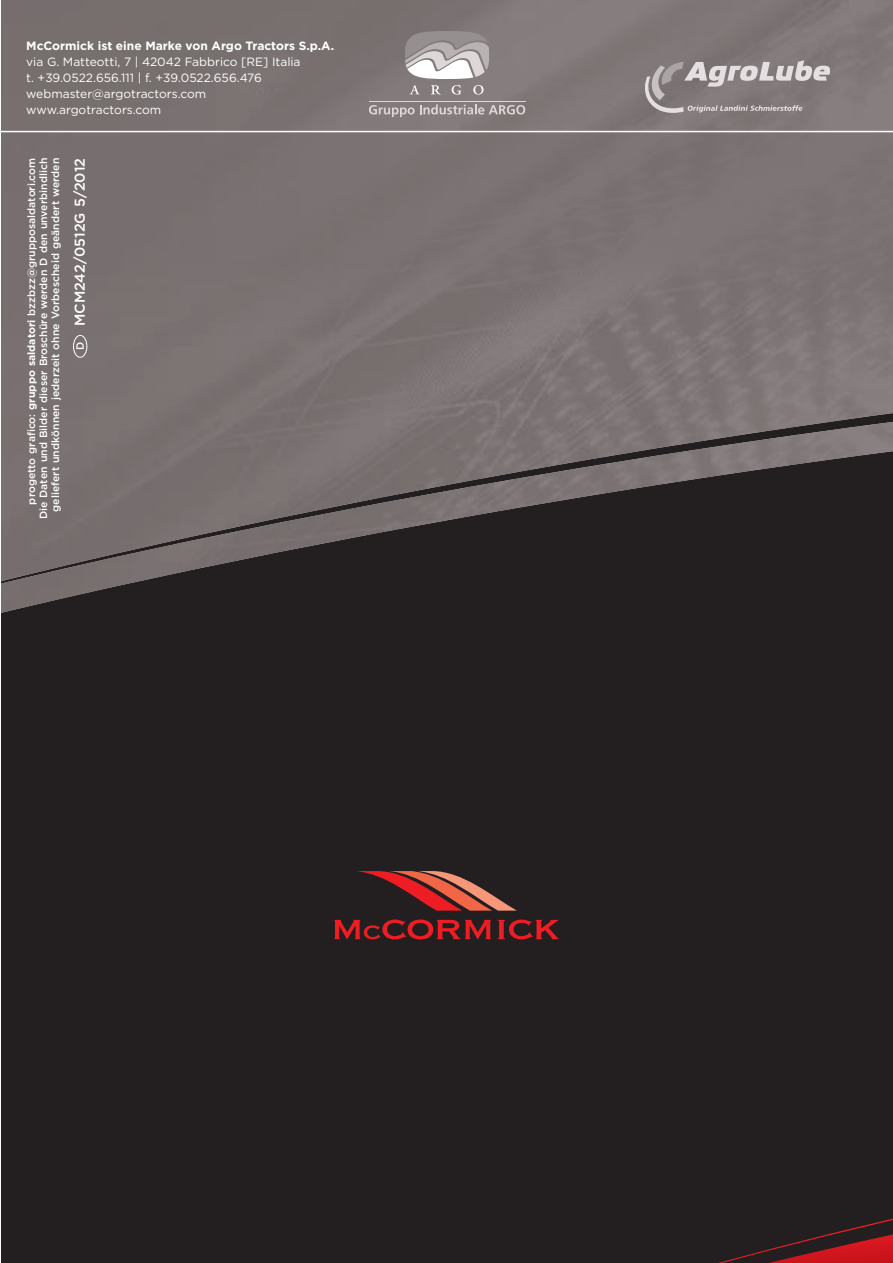
<style>
.page{position:relative;width:893px;height:1263px;background:#231f20}
.page>*{position:absolute;margin:0;border:0;box-sizing:border-box;transform-origin:0 0}
.t1{font:500 14.25px "Gotham";color:#fff}
.t2{font:12px/16px "Gotham";color:#fff}
.t3{font:700 12px "Gotham";color:#fff}
.t4{font:500 10.5px/12px "Gotham";color:#fff;text-align:right}
.s1{font-weight:700}
</style>
<div class="page">
<img style="left:0;top:0;width:893px;height:613px">
<div style="left:0;top:131px;width:893px;height:206px;background:#756d6d"></div>
<svg style="left:719px;top:1218px;width:174px;height:45px"></svg>
<div style="left:0;top:0;width:24px;height:154px;background:#776e6e"></div>
<hr style="left:0;top:131px;width:893px;height:1px;background:#fff">
<svg style="left:0;top:1162px;width:1px;height:101px"></svg>
<div style="left:73px;top:335px;width:14px;height:23px;border:1px solid #fff;border-radius:50%"></div>
<svg style="left:640px;top:60px;width:191px;height:53px;background:#968f8f"></svg>
<svg style="left:369px;top:104px;width:156px;height:13px;background:#9c9596"></svg>
<svg style="left:410px;top:85px;width:10px;height:9px"></svg>
<svg style="left:431px;top:85px;width:10px;height:9px"></svg>
<svg style="left:452px;top:85px;width:9px;height:10px"></svg>
<svg style="left:473px;top:85px;width:10px;height:10px"></svg>
<svg style="left:405px;top:31px;width:84px;height:48px;background:#b9b4b4"></svg>
<hr style="left:369px;top:101px;width:156px;height:1px;background:#ddd8d8">
<svg style="left:356px;top:871px;width:161px;height:40px"></svg>
<svg style="left:334px;top:919px;width:157px;height:20px"></svg>
<svg style="left:498px;top:919px;width:61px;height:20px"></svg>
<p class="t3" style="left:26px;top:39px;width:309px">McCormick ist eine Marke von Argo Tractors S.p.A.</p>
<p class="t2" style="left:26px;top:54px;width:276px">via G. Matteotti, 7 | 42042 Fabbrico [RE] Italia t. +39.0522.656.111 | f. +39.0522.656.476 webmaster@argotractors.com www.argotractors.com</p>
<p class="t4" style="left:25px;top:519px;width:363px;rotate:-90deg">progetto grafico: <span class="s1">gruppo saldatori</span> bzzbzz@grupposaldatori.com<br>Die Daten und Bilder dieser Broschüre werden D den unverbindlich geliefert undkönnen jederzeit ohne Vorbescheid geändert werden</p>
<h1 class="t1" style="left:72px;top:326px;width:170px;rotate:-90deg">MCM242/0512G 5/2012</h1>
<p class="t4" style="left:74px;top:350px;width:10px;rotate:-90deg">D</p>
</div>
